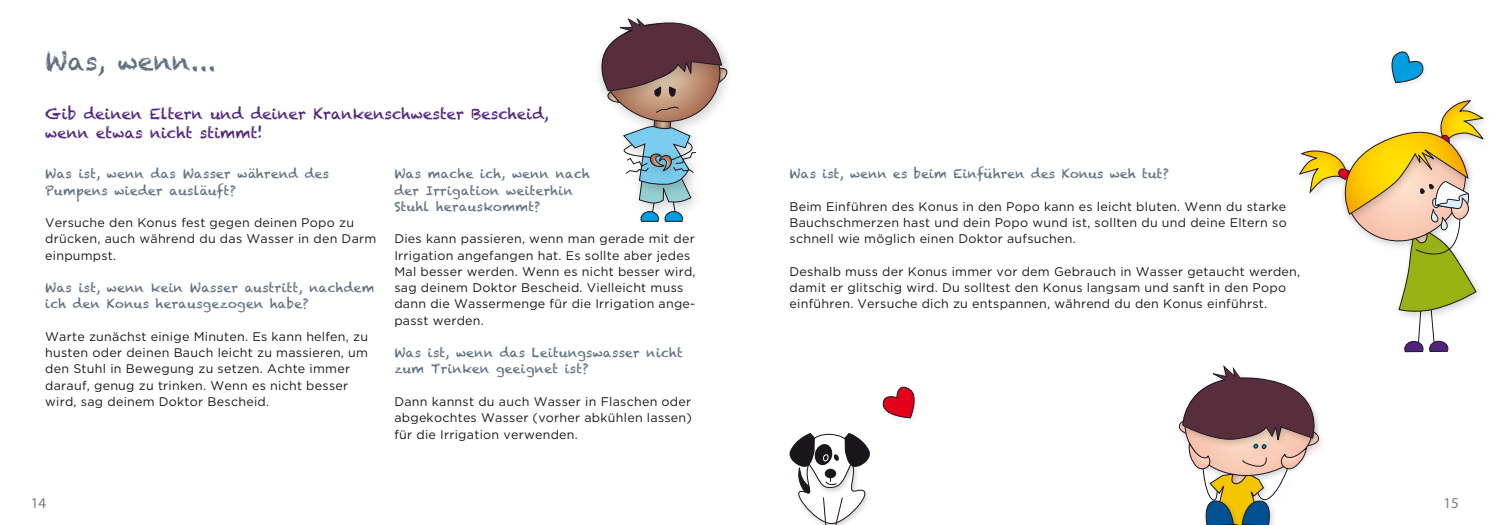
<style>
.page{position:relative;width:1489px;height:525px;background:#fff}
.page>*{position:absolute;margin:0;border:0;box-sizing:border-box;transform-origin:0 0}
.t1{font:25px "Chalkduster";color:#5f6f7f}
.t2{font:15px/18.8px "Chalkduster";color:#50237e}
.t3{font:15px "Myriad Pro";color:#7c7d7f}
.t4{font:12.5px/16.2px "Gotham";letter-spacing:.02em;color:#1a171c}
.t5{font:12.5px/16.2px "Chalkduster";letter-spacing:.02em;color:#5f6f7f}
</style>
<div class="page">
<svg style="left:1298px;top:100px;width:185px;height:252px"></svg>
<svg style="left:789px;top:432px;width:81px;height:92px"></svg>
<svg style="left:1178px;top:365px;width:144px;height:159px"></svg>
<svg style="left:1391px;top:51px;width:33px;height:32px"></svg>
<svg style="left:599px;top:17px;width:129px;height:205px"></svg>
<svg style="left:882px;top:386px;width:33px;height:32px"></svg>
<p class="t1" style="left:45px;top:46px;width:172px">Was, wenn...</p>
<p class="t2" style="left:45px;top:104px;width:505px">Gib deinen Eltern und deiner Krankenschwester Bescheid, wenn etwas nicht stimmt!</p>
<p class="t5" style="left:45px;top:166px;width:285px">Was ist, wenn das Wasser während des<br>Pumpens wieder ausläuft?</p>
<p class="t4" style="left:45px;top:214px;width:332px">Versuche den Konus fest gegen deinen Popo zu drücken, auch während du das Wasser in den Darm einpumpst.</p>
<p class="t5" style="left:45px;top:279px;width:331px">Was ist, wenn kein Wasser austritt, nachdem ich den Konus herausgezogen habe?</p>
<p class="t4" style="left:45px;top:328px;width:324px">Warte zunächst einige Minuten. Es kann helfen, zu husten oder deinen Bauch leicht zu massieren, um den Stuhl in Bewegung zu setzen. Achte immer darauf, genug zu trinken. Wenn es nicht besser wird, sag deinem Doktor Bescheid.</p>
<p class="t5" style="left:394px;top:166px;width:197px">Was mache ich, wenn nach der Irrigation weiterhin<br>Stuhl herauskommt?</p>
<p class="t4" style="left:394px;top:230px;width:303px">Dies kann passieren, wenn man gerade mit der Irrigation angefangen hat. Es sollte aber jedes Mal besser werden. Wenn es nicht besser wird, sag deinem Doktor Bescheid. Vielleicht muss dann die Wassermenge für die Irrigation ange&shy;passt werden.</p>
<p class="t5" style="left:394px;top:344px;width:290px">Was ist, wenn das Leitungswasser nicht zum Trinken geeignet ist?</p>
<p class="t4" style="left:394px;top:393px;width:299px;text-align:justify">Dann kannst du auch Wasser in Flaschen oder abgekochtes Wasser (vorher abkühlen lassen) für die Irrigation verwenden.</p>
<p class="t5" style="left:789px;top:166px;width:381px">Was ist, wenn es beim Einführen des Konus weh tut?</p>
<p class="t4" style="left:789px;top:198px;width:498px;text-align:justify">Beim Einführen des Konus in den Popo kann es leicht bluten. Wenn du starke Bauchschmerzen hast und dein Popo wund ist, sollten du und deine Eltern so schnell wie möglich einen Doktor aufsuchen.</p>
<p class="t4" style="left:789px;top:263px;width:512px">Deshalb muss der Konus immer vor dem Gebrauch in Wasser getaucht werden, damit er glitschig wird. Du solltest den Konus langsam und sanft in den Popo einführen. Versuche dich zu entspannen, während du den Konus einführst.</p>
<p class="t3" style="left:31px;top:493px;width:17px">14</p>
<p class="t3" style="left:1443px;top:493px;width:17px">15</p>
</div>
